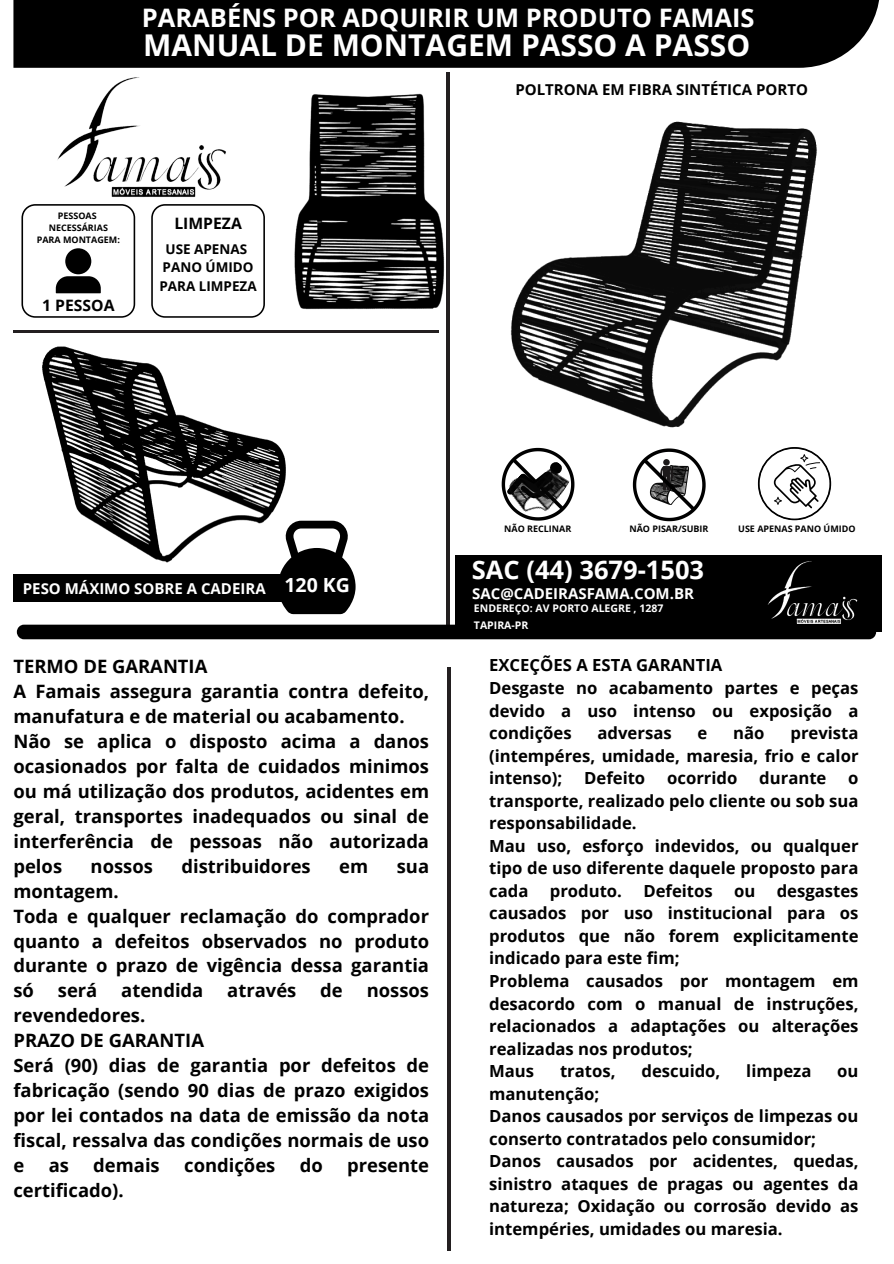
<style>
.page{position:relative;width:894px;height:1264px;background:#fff}
.page>*{position:absolute;margin:0;border:0;box-sizing:border-box;transform-origin:0 0}
.t1{font:700 30px "Open Sans";color:#fff}
.t2{font:700 25.5px "Open Sans";color:#fff}
.t3{font:700 19.5px "Open Sans";color:#fff}
.t4{font:700 18.45px/24.9px "Open Sans";color:#000}
.t5{font:700 16.65px/22.5px "Open Sans";color:#000}
.t6{font:700 15.75px "Open Sans";color:#000}
.t7{font:700 15px "Open Sans";color:#fff}
.t8{font:700 15px "Open Sans";color:#000}
.t9{font:700 13.5px "Open Sans";color:#000}
.t10{font:700 10.5px "Open Sans";color:#fff}
.t11{font:700 9px "Open Sans";color:#000}
</style>
<div class="page">
<div style="left:13px;top:0;width:866px;height:68px;background:#000"></div>
<img style="left:57px;top:77px;width:169px;height:120px">
<svg style="left:21px;top:204px;width:114px;height:114px"></svg>
<svg style="left:151px;top:204px;width:114px;height:114px"></svg>
<div style="left:13px;top:574px;width:284px;height:28px;background:#000"></div>
<img style="left:510px;top:121px;width:307px;height:307px">
<img style="left:17px;top:330px;width:279px;height:233px">
<img style="left:294px;top:89px;width:156px;height:224px">
<hr style="left:13px;top:331px;width:426px;height:2px;background:#231f20">
<hr style="left:446px;top:72px;width:3px;height:564px;background:#231f20">
<svg style="left:278px;top:520px;width:77px;height:94px"></svg>
<svg style="left:519px;top:448px;width:55px;height:54px"></svg>
<img style="left:501px;top:453px;width:69px;height:68px">
<svg style="left:632px;top:448px;width:73px;height:73px"></svg>
<svg style="left:757px;top:447px;width:73px;height:73px"></svg>
<div style="left:455px;top:555px;width:427px;height:76px;background:#000"></div>
<img style="left:753px;top:561px;width:118px;height:79px">
<div style="left:17px;top:624px;width:858px;height:15px;background:#000;border-radius:7px"></div>
<hr style="left:448px;top:668px;width:3px;height:582px;background:#231f20">
<p class="t2" style="left:142px;top:-1px;width:614px">PARABÉNS POR ADQUIRIR UM PRODUTO FAMAIS</p>
<p class="t1" style="left:143px;top:24px;width:608px">MANUAL DE MONTAGEM PASSO A PASSO</p>
<p class="t11" style="left:58px;top:209px;width:40px">PESSOAS</p>
<p class="t11" style="left:49px;top:221px;width:61px">NECESSÁRIAS</p>
<p class="t11" style="left:37px;top:233px;width:85px">PARA MONTAGEM:</p>
<p class="t6" style="left:42px;top:294px;width:74px">1 PESSOA</p>
<h5 class="t6" style="left:174px;top:212px;width:69px">LIMPEZA</h5>
<p class="t9" style="left:165px;top:239px;width:83px">USE APENAS</p>
<h5 class="t9" style="left:163px;top:258px;width:92px">PANO ÚMIDO</h5>
<p class="t9" style="left:159px;top:276px;width:99px">PARA LIMPEZA</p>
<p class="t8" style="left:515px;top:79px;width:294px">POLTRONA EM FIBRA SINTÉTICA PORTO</p>
<p class="t7" style="left:23px;top:578px;width:244px">PESO MÁXIMO SOBRE A CADEIRA</p>
<p class="t3" style="left:284px;top:571px;width:67px">120 KG</p>
<p class="t4" style="left:13px;top:653px;width:417px">TERMO DE GARANTIA<br>A Famais assegura garantia contra defeito, manufatura e de material ou acabamento.<br>Não se aplica o disposto acima a danos ocasionados por falta de cuidados minimos ou má utilização dos produtos, acidentes em geral, transportes inadequados ou sinal de interferência de pessoas não autorizada pelos</p>
<p class="t4" style="left:91px;top:853px;width:64px">nossos</p>
<p class="t4" style="left:181px;top:853px;width:131px">distribuidores</p>
<p class="t4" style="left:339px;top:853px;width:30px">em</p>
<p class="t4" style="left:396px;top:853px;width:34px">sua</p>
<p class="t4" style="left:13px;top:878px;width:417px">montagem.<br>Toda e qualquer reclamação do comprador quanto a defeitos observados no produto durante o prazo de vigência dessa garantia só</p>
<p class="t4" style="left:58px;top:977px;width:41px">será</p>
<p class="t4" style="left:121px;top:977px;width:84px">atendida</p>
<p class="t4" style="left:227px;top:977px;width:71px">através</p>
<p class="t4" style="left:320px;top:977px;width:24px">de</p>
<p class="t4" style="left:366px;top:977px;width:64px">nossos</p>
<p class="t4" style="left:13px;top:1002px;width:417px">revendedores.<br>PRAZO DE GARANTIA<br>Será (90) dias de garantia por defeitos de fabricação (sendo 90 dias de prazo exigidos por lei contados na data de emissão da nota fiscal, ressalva das condições normais de uso e</p>
<p class="t4" style="left:49px;top:1152px;width:22px">as</p>
<p class="t4" style="left:93px;top:1152px;width:68px">demais</p>
<p class="t4" style="left:184px;top:1152px;width:93px">condições</p>
<p class="t4" style="left:300px;top:1152px;width:25px">do</p>
<p class="t4" style="left:347px;top:1152px;width:83px">presente</p>
<p class="t4" style="left:13px;top:1177px;width:112px">certificado).</p>
<p class="t11" style="left:504px;top:522px;width:69px">NÃO RECLINAR</p>
<p class="t11" style="left:629px;top:523px;width:80px">NÃO PISAR/SUBIR</p>
<p class="t2" style="left:472px;top:552px;width:234px">SAC (44) 3679-1503</p>
<p class="t7" style="left:472px;top:583px;width:223px">SAC@CADEIRASFAMA.COM.BR</p>
<p class="t10" style="left:474px;top:601px;width:191px">ENDEREÇO: AV PORTO ALEGRE , 1287</p>
<p class="t10" style="left:474px;top:617px;width:56px">TAPIRA-PR</p>
<p class="t11" style="left:738px;top:523px;width:119px">USE APENAS PANO ÚMIDO</p>
<p class="t5" style="left:489px;top:653px;width:371px">EXCEÇÕES A ESTA GARANTIA<br>Desgaste no acabamento partes e peças devido a uso intenso ou exposição a condições</p>
<p class="t5" style="left:489px;top:721px;width:371px;text-align:justify;text-indent:301px">prevista (intempéres, umidade, maresia, frio e calor intenso);</p>
<p class="t5" style="left:597px;top:721px;width:76px">adversas</p>
<p class="t5" style="left:697px;top:721px;width:11px">e</p>
<p class="t5" style="left:733px;top:721px;width:33px">não</p>
<p class="t5" style="left:584px;top:766px;width:63px">Defeito</p>
<p class="t5" style="left:667px;top:766px;width:72px">ocorrido</p>
<p class="t5" style="left:759px;top:766px;width:69px">durante</p>
<p class="t5" style="left:489px;top:766px;width:371px;text-indent:359px">o transporte, realizado pelo cliente ou sob sua responsabilidade.<br>Mau uso, esforço indevidos, ou qualquer tipo de uso diferente daquele proposto para cada</p>
<p class="t5" style="left:549px;top:879px;width:74px">produto.</p>
<p class="t5" style="left:643px;top:879px;width:71px">Defeitos</p>
<p class="t5" style="left:734px;top:879px;width:23px">ou</p>
<p class="t5" style="left:489px;top:879px;width:371px;text-indent:287px">desgastes causados por uso institucional para os produtos que não forem explicitamente indicado para este fim;<br>Problema causados por montagem em desacordo com o manual de instruções, relacionados a adaptações ou alterações realizadas nos produtos;<br>Maus</p>
<p class="t5" style="left:560px;top:1059px;width:57px">tratos,</p>
<p class="t5" style="left:641px;top:1059px;width:80px">descuido,</p>
<p class="t5" style="left:746px;top:1059px;width:67px">limpeza</p>
<p class="t5" style="left:837px;top:1059px;width:23px">ou</p>
<p class="t5" style="left:489px;top:1081px;width:371px">manutenção;<br>Danos causados por serviços de limpezas ou conserto contratados pelo consumidor; Danos causados por acidentes, quedas, sinistro ataques de pragas ou agentes da natureza; Oxidação ou corrosão devido as intempéries, umidades ou maresia.</p>
</div>
